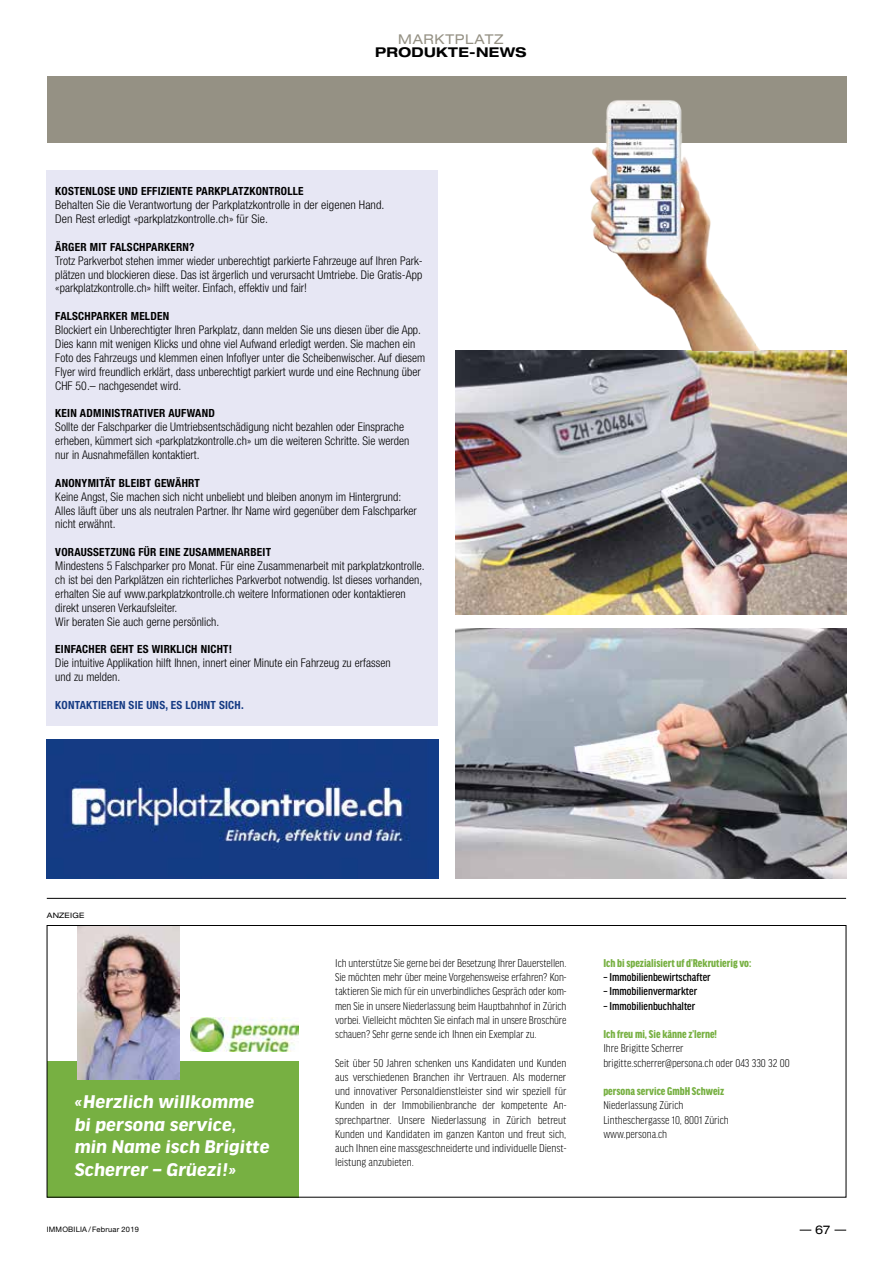
<style>
.page{position:relative;width:893px;height:1263px;background:#fff}
.page>*{position:absolute;margin:0;border:0;box-sizing:border-box;transform-origin:0 0}
.t1{font:italic 700 expanded 19.5px/22.5px "Good Headline Pro";color:#fff}
.t2{font:700 expanded 13.5px "Helvetica Neue LT Std";letter-spacing:.025em;color:#000}
.t3{font:expanded 13.5px "Helvetica Neue LT Std";letter-spacing:.05em;color:#959184}
.t4{font:300 condensed 12px/13.8px "Helvetica Neue LT Std";letter-spacing:.005em;color:#000}
.t5{font:300 condensed 12px/14.2px "Good Headline Pro";color:#000;text-align:justify}
.t6{font:900 condensed 12px "Good Headline Pro";color:#77b042}
.t7{font:500 condensed 12px "Good Headline Pro";color:#000}
.t8{font:expanded 12px "Helvetica Neue LT Std";color:#000}
.t9{font:700 condensed 11.25px "Helvetica Neue LT Std";letter-spacing:.02em;color:#000}
.t10{font:700 condensed 11.25px "Helvetica Neue LT Std";letter-spacing:.02em;color:#153b84}
.t11{font:7.5px "Helvetica Neue LT Std";letter-spacing:.025em;color:#000}
.t12{font:expanded 7.5px "Helvetica Neue LT Std";letter-spacing:.025em;color:#000}
</style>
<div class="page">
<svg style="left:834px;top:1230px;width:12px;height:1px"></svg>
<div style="left:47px;top:170px;width:391px;height:556px;background:#e7e7f4"></div>
<img style="left:455px;top:351px;width:391px;height:264px">
<img style="left:455px;top:628px;width:391px;height:250px">
<div style="left:47px;top:77px;width:799px;height:66px;background:#959184"></div>
<div style="left:47px;top:1061px;width:251px;height:136px;background:#77b042"></div>
<img style="left:77px;top:927px;width:103px;height:153px">
<img style="left:190px;top:1018px;width:108px;height:34px">
<hr style="left:47px;top:898px;width:799px;height:1px;background:#000">
<img style="left:574px;top:100px;width:193px;height:251px">
<img style="left:47px;top:739px;width:391px;height:139px">
<p class="t3" style="left:398px;top:31px;width:107px">MARKTPLATZ</p>
<p class="t2" style="left:375px;top:44px;width:153px">PRODUKTE-NEWS</p>
<p class="t9" style="left:55px;top:185px;width:250px">KOSTENLOSE UND EFFIZIENTE PARKPLATZKONTROLLE</p>
<p class="t4" style="left:55px;top:198px;width:331px">Behalten Sie die Verantwortung der Parkplatzkontrolle in der eigenen Hand.<br>Den Rest erledigt «parkplatzkontrolle.ch» für Sie.</p>
<p class="t9" style="left:55px;top:240px;width:141px">ÄRGER MIT FALSCHPARKERN?</p>
<p class="t4" style="left:55px;top:253px;width:369px;text-align:justify">Trotz Parkverbot stehen immer wieder unberechtigt parkierte Fahrzeuge auf Ihren Park&shy;plätzen und blockieren diese. Das ist ärgerlich und verursacht Umtriebe. Die Gratis-App «parkplatzkontrolle.ch» hilft weiter. Einfach, effektiv und fair!</p>
<p class="t9" style="left:55px;top:309px;width:115px">FALSCHPARKER MELDEN</p>
<p class="t4" style="left:55px;top:323px;width:371px">Blockiert ein Unberechtigter Ihren Parkplatz, dann melden Sie uns diesen über die App.<br>Dies kann mit wenigen Klicks und ohne viel Aufwand erledigt werden. Sie machen ein Foto des Fahrzeugs und klemmen einen Infoflyer unter die Scheibenwischer. Auf diesem Flyer wird freundlich erklärt, dass unberechtigt parkiert wurde und eine Rechnung über CHF 50.– nachgesendet wird.</p>
<p class="t9" style="left:55px;top:407px;width:161px">KEIN ADMINISTRATIVER AUFWAND</p>
<p class="t4" style="left:55px;top:420px;width:355px">Sollte der Falschparker die Umtriebsentschädigung nicht bezahlen oder Einsprache erheben, kümmert sich «parkplatzkontrolle.ch» um die weiteren Schritte. Sie werden nur in Ausnahmefällen kontaktiert.</p>
<p class="t9" style="left:55px;top:476px;width:146px">ANONYMITÄT BLEIBT GEWÄHRT</p>
<p class="t4" style="left:55px;top:489px;width:363px">Keine Angst, Sie machen sich nicht unbeliebt und bleiben anonym im Hintergrund:<br>Alles läuft über uns als neutralen Partner. Ihr Name wird gegenüber dem Falschparker nicht erwähnt.</p>
<p class="t9" style="left:55px;top:545px;width:217px">VORAUSSETZUNG FÜR EINE ZUSAMMENARBEIT</p>
<p class="t4" style="left:55px;top:559px;width:371px">Mindestens 5 Falschparker pro Monat. Für eine Zusammenarbeit mit parkplatzkontrolle. ch ist bei den Parkplätzen ein richterliches Parkverbot notwendig. Ist dieses vorhanden, erhalten Sie auf www.parkplatzkontrolle.ch weitere Informationen oder kontaktieren direkt unseren Verkaufsleiter.<br>Wir beraten Sie auch gerne persönlich.</p>
<p class="t9" style="left:55px;top:642px;width:178px">EINFACHER GEHT ES WIRKLICH NICHT!</p>
<p class="t4" style="left:55px;top:656px;width:337px">Die intuitive Applikation hilft Ihnen, innert einer Minute ein Fahrzeug zu erfassen und zu melden.</p>
<p class="t10" style="left:55px;top:698px;width:190px">KONTAKTIEREN SIE UNS, ES LOHNT SICH.</p>
<p class="t12" style="left:47px;top:910px;width:39px">ANZEIGE</p>
<h1 class="t1" style="left:75px;top:1091px;width:196px">«Herzlich willkomme bi persona service, min Name isch Brigitte<br>Scherrer – Grüezi!»</h1>
<p class="t5" style="left:335px;top:956px;width:233px">Ich unterstütze Sie gerne bei der Besetzung Ihrer Dauerstellen.<br>Sie möchten mehr über meine Vorgehensweise erfahren? Kon&shy;taktieren Sie mich für ein unverbindliches Gespräch oder kom&shy;men Sie in unsere Niederlassung beim Hauptbahnhof in Zürich vorbei. Vielleicht möchten Sie einfach mal in unsere Broschüre schauen? Sehr gerne sende ich Ihnen ein Exemplar zu.</p>
<p class="t5" style="left:335px;top:1056px;width:233px">Seit über 50 Jahren schenken uns Kandidaten und Kunden aus verschiedenen Branchen ihr Vertrauen. Als moderner und innovativer Personaldienstleister sind wir speziell für Kunden in der Immobilienbranche der kompetente An&shy;sprechpartner. Unsere Niederlassung in Zürich betreut Kunden und Kandidaten im ganzen Kanton und freut sich, auch Ihnen eine massgeschneiderte und individuelle Dienst&shy;leistung anzubieten.</p>
<p class="t6" style="left:603px;top:957px;width:150px">Ich bi spezialisiert uf d’Rekrutierig vo:</p>
<p class="t7" style="left:603px;top:971px;width:109px">– Immobilienbewirtschafter</p>
<p class="t7" style="left:603px;top:986px;width:95px">– Immobilienvermarkter</p>
<p class="t7" style="left:603px;top:1000px;width:93px">– Immobilienbuchhalter</p>
<p class="t6" style="left:603px;top:1028px;width:115px">Ich freu mi, Sie känne z’lerne!</p>
<p class="t5" style="left:603px;top:1041px;width:188px">Ihre Brigitte Scherrer brigitte.scherrer@persona.ch oder 043 330 32 00</p>
<p class="t6" style="left:603px;top:1085px;width:122px">persona service GmbH Schweiz</p>
<p class="t5" style="left:603px;top:1098px;width:127px;text-align:left">Niederlassung Zürich<br>Lintheschergasse 10, 8001 Zürich www.persona.ch</p>
<p class="t11" style="left:47px;top:1225px;width:94px">IMMOBILIA / Februar 2019</p>
<p class="t8" style="left:815px;top:1222px;width:17px">67</p>
</div>
